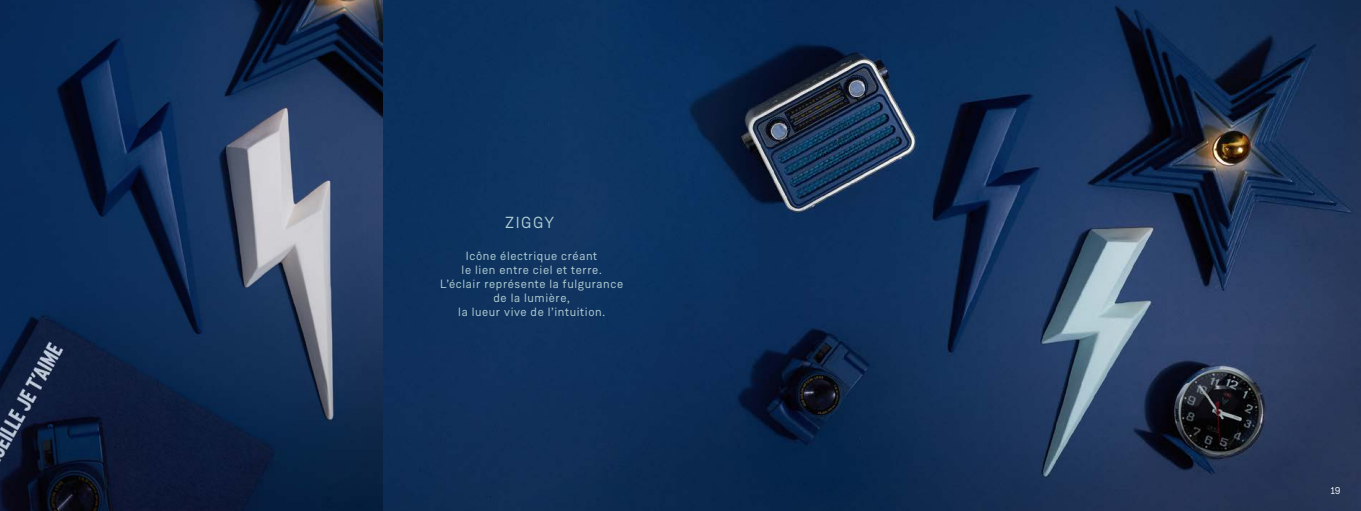
<style>
.page{position:relative;width:1361px;height:511px;background:#fff}
.page>*{position:absolute;margin:0;border:0;box-sizing:border-box;transform-origin:0 0}
.t1{font:16px "Weissenhof Grotesk";letter-spacing:.1em;color:#b3cfd3}
.t2{font:12px/14px "Weissenhof Grotesk";letter-spacing:.05em;color:#b3cfd3;text-align:center}
.t3{font:10px "Weissenhof Grotesk";color:#fff}
</style>
<div class="page">
<img style="left:383px;top:0;width:978px;height:510px">
<img style="left:0;top:0;width:383px;height:510px">
<h1 class="t1" style="left:505px;top:213px;width:50px">ZIGGY</h1>
<p class="t2" style="left:440px;top:249px;width:185px">Icône électrique créant<br>le lien entre ciel et terre.<br>L’éclair représente la fulgurance de la lumière,<br>la lueur vive de l’intuition.</p>
<p class="t3" style="left:1331px;top:484px;width:11px">19</p>
</div>
